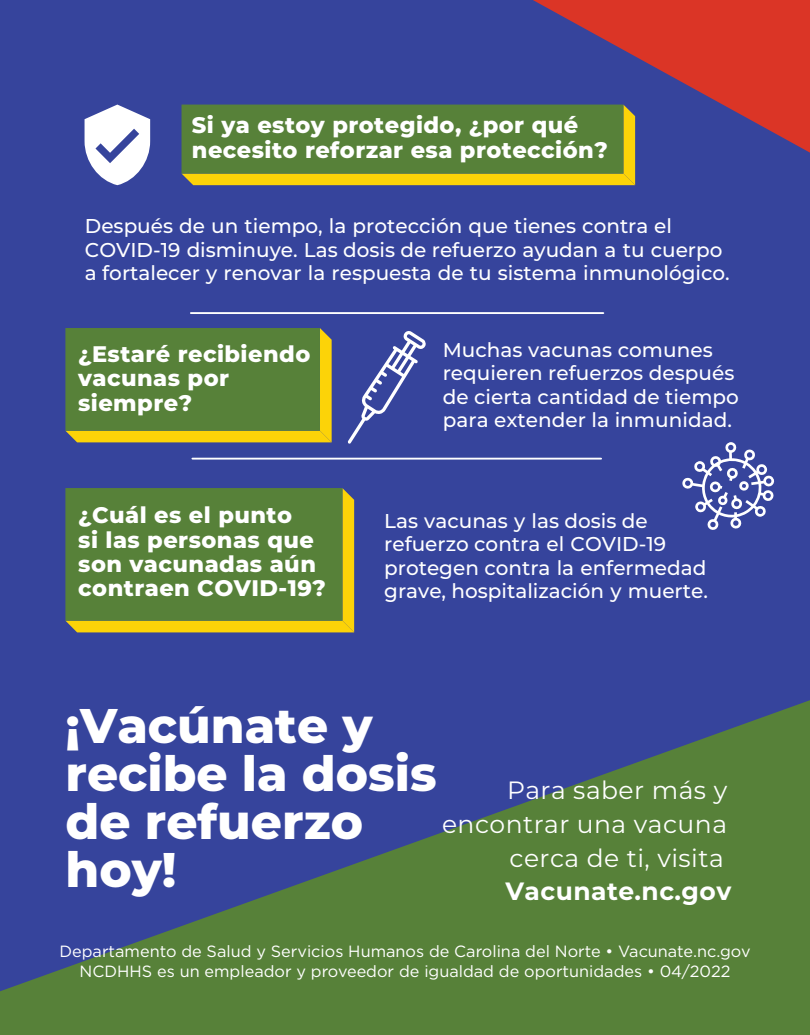
<style>
.page{position:relative;width:810px;height:1035px;background:#36449c}
.page>*{position:absolute;margin:0;border:0;box-sizing:border-box;transform-origin:0 0}
.t1{font:800 48.75px/48px "Montserrat";color:#fff}
.t2{font:25px/33.8px "Montserrat";letter-spacing:.02em;color:#fff;text-align:right}
.t3{font:700 25px "Montserrat";letter-spacing:.02em;color:#fff}
.t4{font:800 22.5px/24.2px "Montserrat";letter-spacing:.02em;color:#fff}
.t5{font:500 20px/23.2px "Montserrat";color:#fff}
.t6{font:16.25px/20px "Gotham";color:#fff;text-align:center}
</style>
<div class="page">
<svg style="left:0;top:700px;width:810px;height:335px;fill:#578139"></svg>
<svg style="left:533px;top:0;width:277px;height:153px;fill:#db3526"></svg>
<svg style="left:182px;top:105px;width:453px;height:80px;background:#708d32"></svg>
<div style="left:66px;top:488px;width:288px;height:144px;background:#fcd308"></div>
<div style="left:65px;top:488px;width:277px;height:133px;background:#578139"></div>
<hr style="left:191px;top:312px;width:412px;height:2px;background:#fff">
<hr style="left:192px;top:458px;width:409px;height:2px;background:#fff">
<svg style="left:85px;top:105px;width:65px;height:80px"></svg>
<svg style="left:65px;top:328px;width:267px;height:114px;background:#6c8b33"></svg>
<svg style="left:348px;top:331px;width:78px;height:113px"></svg>
<svg style="left:682px;top:442px;width:93px;height:88px"></svg>
<p class="t4" style="left:192px;top:112px;width:417px">Si ya estoy protegido, ¿por qué necesito reforzar esa protección?</p>
<p class="t5" style="left:85px;top:214px;width:646px">Después de un tiempo, la protección que tienes contra el<br>COVID-19 disminuye. Las dosis de refuerzo ayudan a tu cuerpo a fortalecer y renovar la respuesta de tu sistema inmunológico.</p>
<p class="t4" style="left:78px;top:341px;width:234px">¿Estaré recibiendo vacunas por siempre?</p>
<p class="t4" style="left:78px;top:502px;width:249px">¿Cuál es el punto<br>si las personas que son vacunadas aún contraen COVID-19?</p>
<p class="t5" style="left:443px;top:337px;width:298px">Muchas vacunas comunes requieren refuerzos después de cierta cantidad de tiempo para extender la inmunidad.</p>
<p class="t5" style="left:384px;top:509px;width:325px">Las vacunas y las dosis de refuerzo contra el COVID-19 protegen contra la enfermedad grave, hospitalización y muerte.</p>
<h1 class="t1" style="left:66px;top:699px;width:373px">¡Vacúnate y recibe la dosis de refuerzo hoy!</h1>
<p class="t2" style="left:442px;top:772px;width:287px">Para saber más y encontrar una vacuna cerca de ti, visita</p>
<p class="t3" style="left:506px;top:873px;width:227px">Vacunate.nc.gov</p>
<p class="t6" style="left:60px;top:941px;width:693px">Departamento de Salud y Servicios Humanos de Carolina del Norte • Vacunate.nc.gov<br>NCDHHS es un empleador y proveedor de igualdad de oportunidades • 04/2022</p>
</div>
